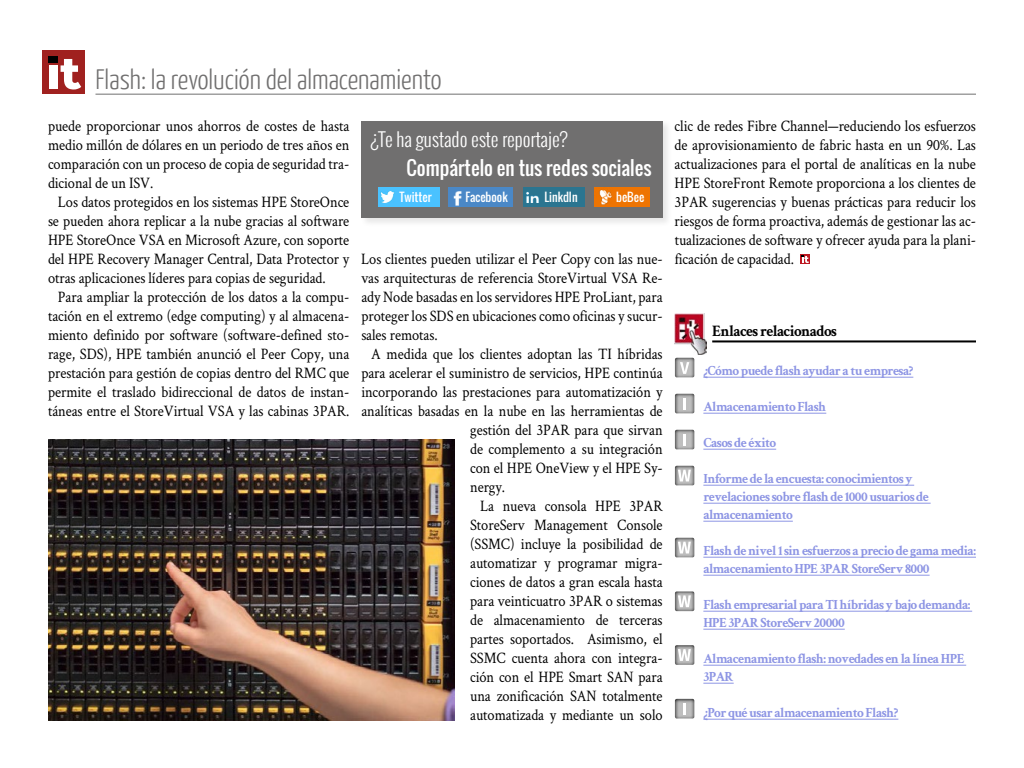
<style>
.page{position:relative;width:1024px;height:768px;background:#fff}
.page>*{position:absolute;margin:0;border:0;box-sizing:border-box;transform-origin:0 0}
.t1{font:300 28px "Yanone Kaffeesatz";color:#706f6f}
.t2{font:19px "Oswald";color:#fff}
.t3{font:300 19px "Oswald";color:#fff}
.t4{font:16px/19px "Crimson Text";letter-spacing:-.005em;color:#000;text-align:justify;scale:.9 1}
.t5{font:700 16px "Crimson Text";letter-spacing:-.04em;color:#000;scale:.95 1}
.t6{font:700 14px/18px "Crimson Text";letter-spacing:-.04em;color:#8d95e4;scale:.95 1}
.t7{font:11.6px "Oswald";color:#fff}
</style>
<div class="page">
<div style="left:42px;top:50px;width:43px;height:44px;background:#a0211f"></div>
<div style="left:49px;top:56px;width:9px;height:6px;background:#000"></div>
<div style="left:49px;top:65px;width:9px;height:24px;background:#fff"></div>
<svg style="left:61px;top:59px;width:20px;height:31px"></svg>
<hr style="left:96px;top:94px;width:880px;height:1px;background:#706f6f">
<svg style="left:800px;top:254px;width:10px;height:10px"></svg>
<svg style="left:802px;top:255px;width:7px;height:8px"></svg>
<div style="left:360px;top:119px;width:312px;height:109px;background:#f3f3f3"></div>
<hr style="left:712px;top:340px;width:264px;height:2px;background:#000">
<hr style="left:703px;top:377px;width:210px;height:1px;background:#8d95e4">
<hr style="left:703px;top:413px;width:123px;height:1px;background:#8d95e4">
<hr style="left:703px;top:449px;width:73px;height:1px;background:#8d95e4">
<hr style="left:703px;top:485px;width:211px;height:1px;background:#8d95e4">
<hr style="left:703px;top:503px;width:228px;height:1px;background:#8d95e4">
<hr style="left:703px;top:521px;width:90px;height:1px;background:#8d95e4">
<hr style="left:703px;top:557px;width:273px;height:1px;background:#8d95e4">
<hr style="left:703px;top:575px;width:227px;height:1px;background:#8d95e4">
<hr style="left:703px;top:611px;width:269px;height:1px;background:#8d95e4">
<hr style="left:703px;top:629px;width:142px;height:1px;background:#8d95e4">
<hr style="left:703px;top:665px;width:263px;height:1px;background:#8d95e4">
<hr style="left:703px;top:683px;width:31px;height:1px;background:#8d95e4">
<hr style="left:703px;top:719px;width:195px;height:1px;background:#8d95e4">
<img style="left:674px;top:314px;width:32px;height:41px">
<svg style="left:674px;top:393px;width:30px;height:21px"></svg>
<svg style="left:684px;top:398px;width:2px;height:12px"></svg>
<svg style="left:674px;top:429px;width:30px;height:21px"></svg>
<svg style="left:684px;top:434px;width:2px;height:12px"></svg>
<svg style="left:674px;top:698px;width:30px;height:21px"></svg>
<svg style="left:684px;top:703px;width:2px;height:12px"></svg>
<svg style="left:674px;top:350px;width:30px;height:28px"></svg>
<svg style="left:680px;top:362px;width:9px;height:12px"></svg>
<svg style="left:674px;top:465px;width:30px;height:21px"></svg>
<svg style="left:678px;top:470px;width:13px;height:11px"></svg>
<svg style="left:674px;top:537px;width:30px;height:21px"></svg>
<svg style="left:678px;top:542px;width:13px;height:11px"></svg>
<svg style="left:674px;top:591px;width:30px;height:21px"></svg>
<svg style="left:678px;top:595px;width:13px;height:12px"></svg>
<svg style="left:674px;top:645px;width:30px;height:20px"></svg>
<svg style="left:678px;top:649px;width:13px;height:12px"></svg>
<img style="left:48px;top:440px;width:406px;height:280px">
<svg style="left:361px;top:121px;width:301px;height:97px;background:#6a747b"></svg>
<img style="left:526px;top:191px;width:14px;height:12px">
<div style="left:595px;top:187px;width:55px;height:20px;background:#ee7402"></div>
<img style="left:599px;top:190px;width:13px;height:15px">
<h1 class="t1" style="left:96px;top:62px;width:348px">Flash: la revolución del almacenamiento</h1>
<p class="t4" style="left:48px;top:116px;width:336px">puede proporcionar unos ahorros de costes de hasta medio millón de dólares en un periodo de tres años en comparación con un proceso de copia de seguridad tra&shy;dicional de un ISV.</p>
<p class="t4" style="left:48px;top:192px;width:336px;text-indent:10px">Los datos protegidos en los sistemas HPE StoreOnce se pueden ahora replicar a la nube gracias al software HPE StoreOnce VSA en Microsoft Azure, con soporte del HPE Recovery Manager Central, Data Protector y otras aplicaciones líderes para copias de seguridad.</p>
<p class="t4" style="left:48px;top:287px;width:336px;text-indent:10px">Para ampliar la protección de los datos a la compu&shy;tación en el extremo (edge computing) y al almacena&shy;miento definido por software (software-defined sto&shy;rage, SDS), HPE también anunció el Peer Copy, una prestación para gestión de copias dentro del RMC que permite el traslado bidireccional de datos de instan&shy;táneas entre el StoreVirtual VSA y las cabinas 3PAR.</p>
<p class="t3" style="left:371px;top:125px;width:198px">¿Te ha gustado este reportaje?</p>
<p class="t2" style="left:407px;top:153px;width:246px">Compártelo en tus redes sociales</p>
<p class="t7" style="left:399px;top:188px;width:34px">Twitter</p>
<p class="t7" style="left:466px;top:188px;width:44px">Facebook</p>
<p class="t7" style="left:545px;top:188px;width:35px">LinkdIn</p>
<p class="t7" style="left:616px;top:188px;width:30px">beBee</p>
<p class="t4" style="left:361px;top:249px;width:336px">Los clientes pueden utilizar el Peer Copy con las nue&shy;vas arquitecturas de referencia StoreVirtual VSA Re&shy;ady Node basadas en los servidores HPE ProLiant, para proteger los SDS en ubicaciones como oficinas y sucur&shy;sales remotas.</p>
<p class="t4" style="left:371px;top:344px;width:325px">A medida que los clientes adoptan las TI híbridas</p>
<p class="t4" style="left:361px;top:363px;width:336px">para acelerar el suministro de servicios, HPE continúa</p>
<p class="t4" style="left:361px;top:382px;width:336px">incorporando las prestaciones para automatización y</p>
<p class="t4" style="left:361px;top:401px;width:336px">analíticas basadas en la nube en las herramientas de</p>
<p class="t4" style="left:470px;top:420px;width:215px">gestión del 3PAR para que sirvan</p>
<p class="t4" style="left:470px;top:439px;width:215px">de complemento a su integración</p>
<p class="t4" style="left:470px;top:458px;width:215px">con el HPE OneView y el HPE Sy-</p>
<p class="t4" style="left:470px;top:477px;width:40px">nergy.</p>
<p class="t4" style="left:480px;top:496px;width:204px">La nueva consola HPE 3PAR</p>
<p class="t4" style="left:470px;top:515px;width:215px">StoreServ Management Console</p>
<p class="t4" style="left:470px;top:534px;width:215px">(SSMC) incluye la posibilidad de</p>
<p class="t4" style="left:470px;top:553px;width:215px">automatizar y programar migra-</p>
<p class="t4" style="left:470px;top:572px;width:215px">ciones de datos a gran escala hasta</p>
<p class="t4" style="left:470px;top:591px;width:215px">para veinticuatro 3PAR o sistemas</p>
<p class="t4" style="left:470px;top:610px;width:215px">de almacenamiento de terceras</p>
<p class="t4" style="left:470px;top:629px;width:215px">partes soportados. Asimismo, el</p>
<p class="t4" style="left:470px;top:648px;width:215px">SSMC cuenta ahora con integra-</p>
<p class="t4" style="left:470px;top:667px;width:215px">ción con el HPE Smart SAN para</p>
<p class="t4" style="left:470px;top:686px;width:215px">una zonificación SAN totalmente</p>
<p class="t4" style="left:470px;top:705px;width:215px">automatizada y mediante un solo</p>
<p class="t4" style="left:675px;top:116px;width:336px">clic de redes Fibre Channel—reduciendo los esfuerzos de aprovisionamiento de fabric hasta en un 90%. Las actualizaciones para el portal de analíticas en la nube HPE StoreFront Remote proporciona a los clientes de 3PAR sugerencias y buenas prácticas para reducir los riesgos de forma proactiva, además de gestionar las ac&shy;tualizaciones de software y ofrecer ayuda para la plani&shy;ficación de capacidad.</p>
<p class="t5" style="left:712px;top:322px;width:133px">Enlaces relacionados</p>
<p class="t6" style="left:703px;top:362px;width:223px">¿Cómo puede flash ayudar a tu empresa?</p>
<p class="t6" style="left:703px;top:398px;width:131px">Almacenamiento Flash</p>
<p class="t6" style="left:703px;top:434px;width:78px">Casos de éxito</p>
<p class="t6" style="left:703px;top:470px;width:239px">Informe de la encuesta: conocimientos y revelaciones sobre flash de 1000 usuarios de almacenamiento</p>
<p class="t6" style="left:703px;top:542px;width:288px">Flash de nivel 1 sin esfuerzos a precio de gama media: almacenamiento HPE 3PAR StoreServ 8000</p>
<p class="t6" style="left:703px;top:596px;width:283px">Flash empresarial para TI híbridas y bajo demanda:<br>HPE 3PAR StoreServ 20000</p>
<p class="t6" style="left:703px;top:650px;width:276px">Almacenamiento flash: novedades en la línea HPE<br>3PAR</p>
<p class="t6" style="left:703px;top:704px;width:207px">¿Por qué usar almacenamiento Flash?</p>
</div>
